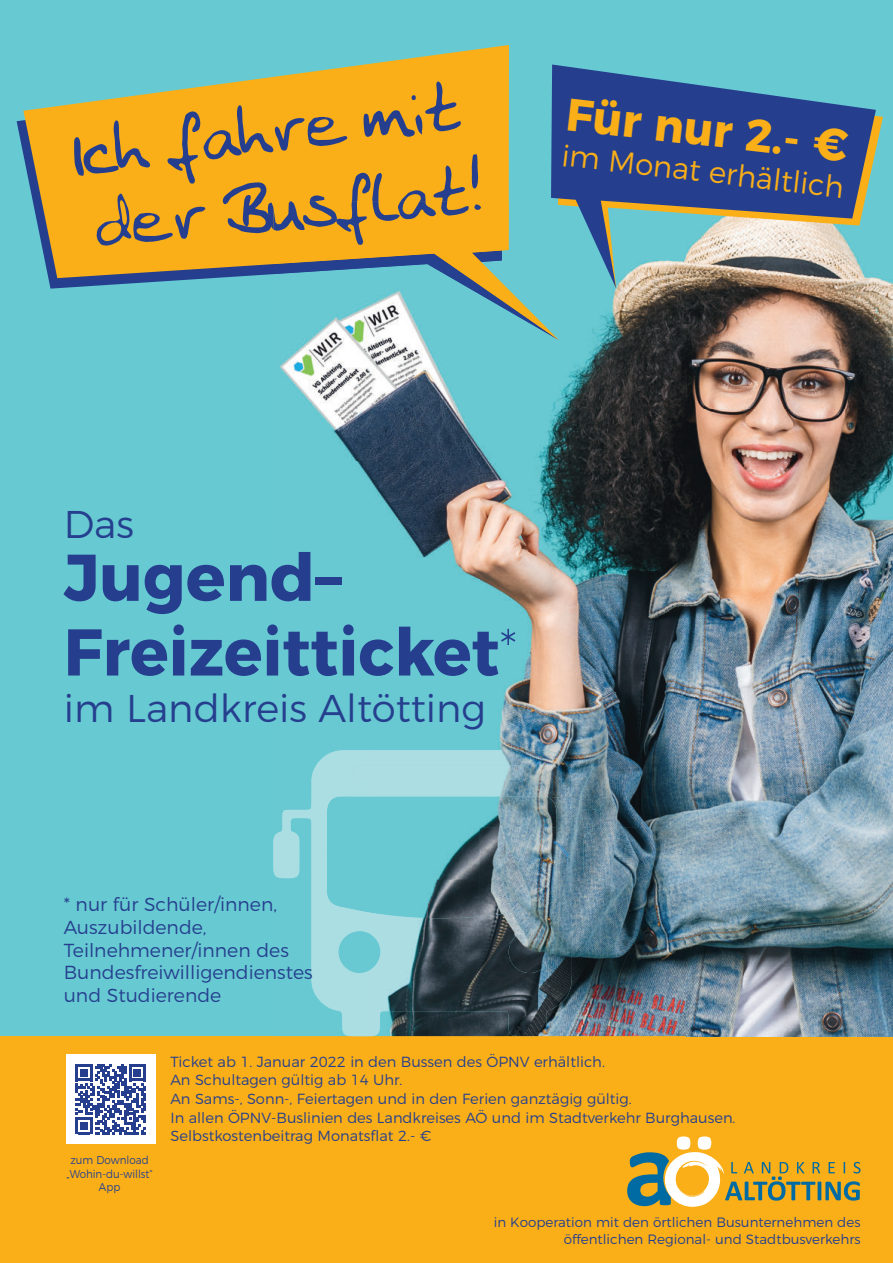
<style>
.page{position:relative;width:893px;height:1263px;background:#fff}
.page>*{position:absolute;margin:0;border:0;box-sizing:border-box;transform-origin:0 0}
.t1{font:74.85px "Schrift";color:#253f8e}
.t2{font:700 65.85px/74.7px "Montserrat";color:#253f8e}
.t3{font:700 45.6px "Montserrat";color:#faaf18}
.t4{font:300 38.7px "Montserrat";color:#253f8e}
.t5{font:300 30.15px "Montserrat";color:#faaf18}
.t6{font:300 18.9px/22.6px "Montserrat";color:#253f8e}
.t7{font:300 14.7px/18.6px "Montserrat";color:#253f8e}
.t8{font:300 13.5px/16.2px "Montserrat";color:#253f8e;text-align:right}
.t9{font:300 11.4px/13.6px "Montserrat";color:#253f8e;text-align:center;scale:.91 1}
.s1{font-weight:200;font-size:58.5px}
</style>
<div class="page">
<div style="left:0;top:0;width:893px;height:1037px;background:#67c9d2"></div>
<div style="left:0;top:1036px;width:893px;height:227px;background:#faaf18"></div>
<svg style="left:23px;top:45px;width:486px;height:244px;fill:#faaf18"></svg>
<svg style="left:627px;top:1136px;width:233px;height:71px"></svg>
<img style="left:480px;top:278px;width:413px;height:758px">
<img style="left:278px;top:340px;width:202px;height:539px">
<img style="left:428px;top:879px;width:52px;height:33px">
<img style="left:273px;top:201px;width:286px;height:139px">
<img style="left:273px;top:201px;width:211px;height:52px">
<img style="left:273px;top:750px;width:97px;height:286px">
<img style="left:369px;top:750px;width:203px;height:48px">
<img style="left:514px;top:797px;width:96px;height:239px">
<img style="left:369px;top:912px;width:145px;height:124px">
<img style="left:353px;top:765px;width:177px;height:15px">
<svg style="left:551px;top:64px;width:325px;height:224px;fill:#253f8e"></svg>
<div style="left:66px;top:1054px;width:90px;height:90px;background:#fff"></div>
<svg style="left:76px;top:1064px;width:70px;height:70px"></svg>
<h1 class="t1" style="left:69px;top:106px;width:389px;rotate:-7deg">Ich fahre mit</h1>
<h1 class="t1" style="left:91px;top:176px;width:387px;rotate:-5deg">der Busflat!</h1>
<h3 class="t3" style="left:569px;top:93px;width:284px;rotate:7deg">Für nur 2.- €</h3>
<h3 class="t5" style="left:564px;top:137px;width:285px;rotate:7deg">im Monat erhältlich</h3>
<h3 class="t4" style="left:64px;top:503px;width:72px">Das</h3>
<h2 class="t2" style="left:64px;top:545px;width:455px">Jugend–<br>Freizeitticket<span class="s1">*</span></h2>
<h3 class="t4" style="left:64px;top:687px;width:424px">im Landkreis Altötting</h3>
<p class="t6" style="left:64px;top:893px;width:250px">* nur für Schüler/innen,<br>Auszubildende,<br>Teilnehmener/innen des<br>Bundesfreiwilligendienstes und Studierende</p>
<p class="t9" style="left:66px;top:1153px;width:97px">zum Download „Wohin-du-willst“<br>App</p>
<p class="t7" style="left:170px;top:1052px;width:567px">Ticket ab 1. Januar 2022 in den Bussen des ÖPNV erhältlich.<br>An Schultagen gültig ab 14 Uhr.<br>An Sams-, Sonn-, Feiertagen und in den Ferien ganztägig gültig.<br>In allen ÖPNV-Buslinien des Landkreises AÖ und im Stadtverkehr Burghausen.<br>Selbstkostenbeitrag Monatsflat 2.- €</p>
<p class="t8" style="left:494px;top:1214px;width:368px">in Kooperation mit den örtlichen Busunternehmen des öffentlichen Regional- und Stadtbusverkehrs</p>
</div>
